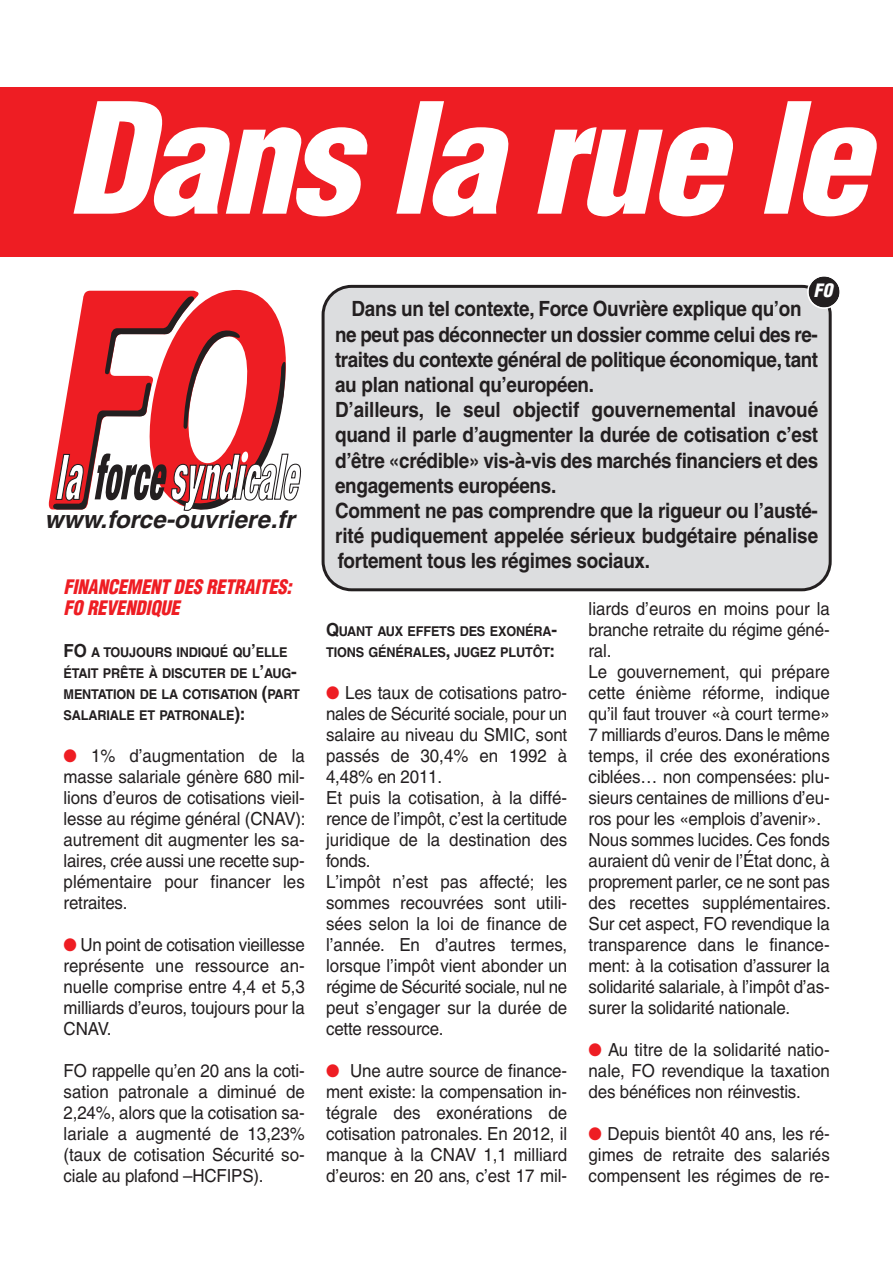
<style>
.page{position:relative;width:893px;height:1263px;background:#fff}
.page>*{position:absolute;margin:0;border:0;box-sizing:border-box;transform-origin:0 0}
.t1{font:italic 900 condensed 150px "Helvetica";letter-spacing:-.02em;color:#fff}
.t2{font:italic 700 24.3px "Helvetica";color:#231f20}
.t3{font:700 21px/25.2px "Helvetica";letter-spacing:-.015em;color:#231f20;scale:.9 1}
.t4{font:italic 900 condensed 19.5px/21px "Helvetica";letter-spacing:-.005em;color:#ee1d23;scale:.94 1}
.t5{font:18px/21px "Helvetica";letter-spacing:-.005em;color:#231f20;text-align:justify;scale:.94 1}
.t6{font:italic 900 condensed 18px "Helvetica";color:#fff}
.t7{font:700 13.5px/21px "Helvetica";letter-spacing:-.015em;color:#231f20;scale:.94 1}
.s1{font-size:18px}
.s2{color:#ee1d23}
</style>
<div class="page">
<svg style="left:48px;top:290px;width:254px;height:221px"></svg>
<div style="left:322px;top:285px;width:510px;height:306px;background:#dcdddf"></div>
<svg style="left:807px;top:276px;width:33px;height:33px"></svg>
<div style="left:0;top:87px;width:893px;height:169px;background:#ee1d23"></div>
<h1 class="t1" style="left:67px;top:74px;width:803px">Dans la rue le</h1>
<h2 class="t2" style="left:44px;top:511px;width:252px">www.force-ouvriere.fr</h2>
<p class="t4" style="left:64px;top:577px;width:244px">FINANCEMENT DES RETRAITES:<br>FO REVENDIQUE</p>
<p class="t7" style="left:64px;top:643px;width:253px"><span class="s1">FO</span> A TOUJOURS INDIQUÉ QU<span class="s1">’</span>ELLE<br>ÉTAIT PRÊTE À DISCUTER DE L<span class="s1">’</span>AUG<span class="s1">-<br></span>MENTATION DE LA COTISATION <span class="s1">(</span>PART<br>SALARIALE ET PATRONALE<span class="s1">):</span></p>
<p class="t5" style="left:64px;top:747px;width:259px"><span class="s2">●</span> 1% d’augmentation de la masse salariale génère 680 mil&shy;lions d’euros de cotisations vieil&shy;lesse au régime général (CNAV): autrement dit augmenter les sa&shy;laires, crée aussi une recette sup&shy;plémentaire pour financer les retraites.</p>
<p class="t5" style="left:64px;top:936px;width:258px"><span class="s2">●</span> Un point de cotisation vieillesse représente une ressource an&shy;nuelle comprise entre 4,4 et 5,3 milliards d’euros, toujours pour la CNAV.</p>
<p class="t5" style="left:64px;top:1062px;width:258px">FO rappelle qu’en 20 ans la coti&shy;sation patronale a diminué de 2,24%, alors que la cotisation sa&shy;lariale a augmenté de 13,23% (taux de cotisation Sécurité so&shy;ciale au plafond –HCFIPS).</p>
<p class="t6" style="left:813px;top:281px;width:21px">FO</p>
<p class="t3" style="left:335px;top:298px;width:538px;text-indent:17px">Dans un tel contexte, Force Ouvrière explique qu’on ne peut pas déconnecter un dossier comme celui des re&shy;traites du contexte général de politique économique, tant au plan national qu’européen.<br>D’ailleurs, le seul objectif gouvernemental inavoué quand il parle d’augmenter la durée de cotisation c’est d’être «crédible» vis-à-vis des marchés financiers et des engagements européens.<br>Comment ne pas comprendre que la rigueur ou l’austé&shy;rité pudiquement appelée sérieux budgétaire pénalise fortement tous les régimes sociaux.</p>
<p class="t7" style="left:326px;top:622px;width:247px"><span class="s1">Q</span>UANT AUX EFFETS DES EXONÉRA<span class="s1">-<br></span>TIONS GÉNÉRALES<span class="s1">,</span> JUGEZ PLUTÔT<span class="s1">:</span></p>
<p class="t5" style="left:326px;top:684px;width:258px;text-align:left"><span class="s2">●</span> Les taux de cotisations patro&shy;nales de Sécurité sociale, pour un salaire au niveau du SMIC, sont passés de 30,4% en 1992 à<br>4,48% en 2011.<br>Et puis la cotisation, à la diffé&shy;rence de l’impôt, c’est la certitude juridique de la destination des fonds.<br>L’impôt n’est pas affecté; les sommes recouvrées sont utili&shy;sées selon la loi de finance de l’année. En d’autres termes, lorsque l’impôt vient abonder un régime de Sécurité sociale, nul ne peut s’engager sur la durée de cette ressource.</p>
<p class="t5" style="left:326px;top:1062px;width:258px"><span class="s2">●</span> Une autre source de finance&shy;ment existe: la compensation in&shy;tégrale des exonérations de cotisation patronales. En 2012, il manque à la CNAV 1,1 milliard d’euros: en 20 ans, c’est 17 mil-</p>
<p class="t5" style="left:589px;top:600px;width:259px;text-align:left">liards d’euros en moins pour la branche retraite du régime géné&shy;ral.<br>Le gouvernement, qui prépare cette énième réforme, indique qu’il faut trouver «à court terme»<br>7 milliards d’euros. Dans le même temps, il crée des exonérations ciblées… non compensées: plu&shy;sieurs centaines de millions d’eu&shy;ros pour les «emplois d’avenir».<br>Nous sommes lucides. Ces fonds auraient dû venir de l’État donc, à proprement parler, ce ne sont pas des recettes supplémentaires.<br>Sur cet aspect, FO revendique la transparence dans le finance&shy;ment: à la cotisation d’assurer la solidarité salariale, à l’impôt d’as&shy;surer la solidarité nationale.</p>
<p class="t5" style="left:589px;top:1041px;width:258px"><span class="s2">●</span> Au titre de la solidarité natio&shy;nale, FO revendique la taxation des bénéfices non réinvestis.</p>
<p class="t5" style="left:589px;top:1125px;width:258px"><span class="s2">●</span> Depuis bientôt 40 ans, les ré&shy;gimes de retraite des salariés compensent les régimes de re-</p>
</div>
